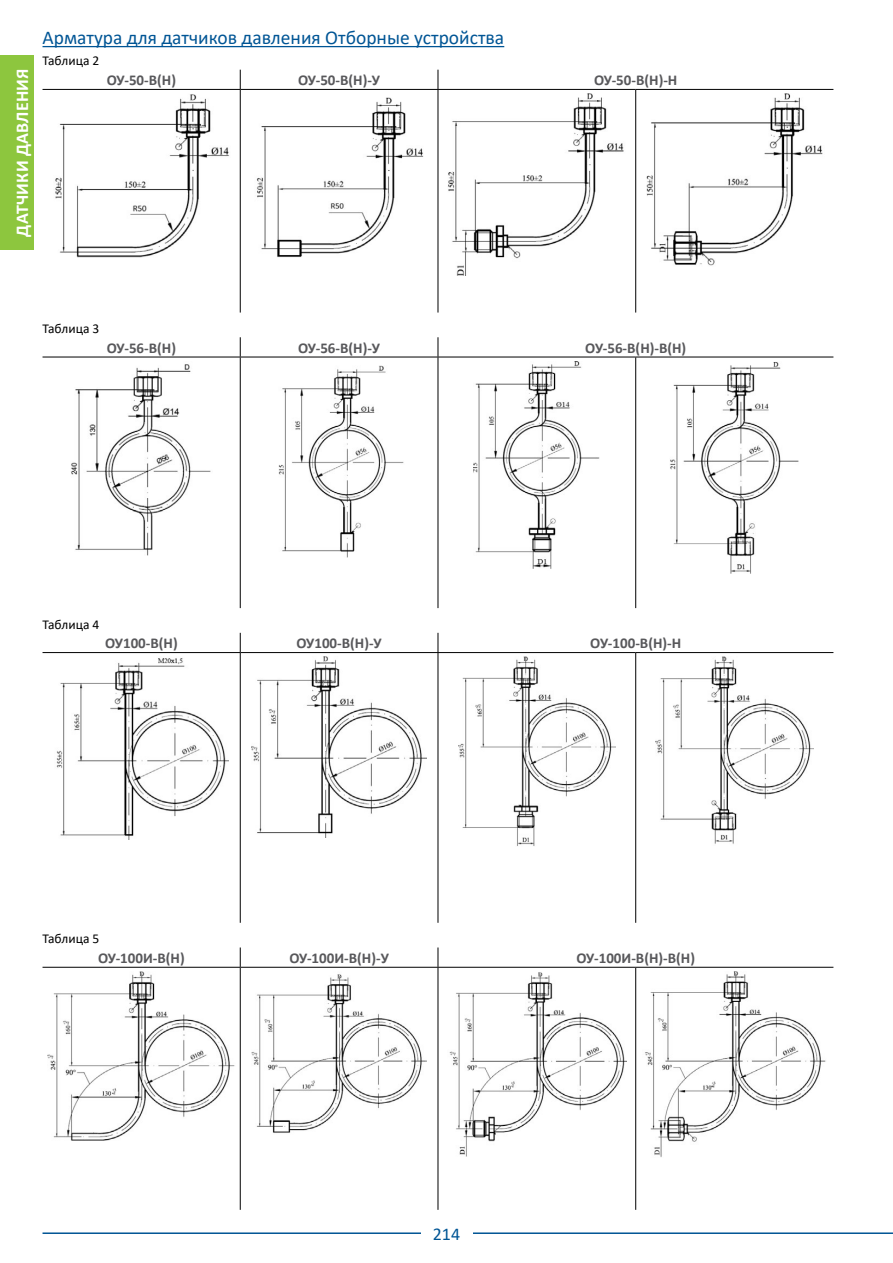
<style>
.page{position:relative;width:893px;height:1263px;background:#fff}
.page>*{position:absolute;margin:0;border:0;box-sizing:border-box;transform-origin:0 0}
.t1{font:19.5px "Calibri";color:#005595}
.t2{font:700 18px "Calibri";letter-spacing:.01em;color:#fff}
.t3{font:18px "Calibri";color:#005595}
.t4{font:700 15px "Calibri";color:#58585b}
.t5{font:13.5px "Calibri";color:#000}
</style>
<div class="page">
<hr style="left:43px;top:1232px;width:850px;height:2px;background:#005595">
<hr style="left:43px;top:46px;width:461px;height:1px;background:#005595">
<div style="left:421px;top:1225px;width:51px;height:16px;background:#fff"></div>
<div style="left:0;top:55px;width:34px;height:195px;background:#8dc63e"></div>
<svg style="left:240px;top:70px;width:1px;height:19px"></svg>
<svg style="left:438px;top:70px;width:1px;height:19px"></svg>
<hr style="left:43px;top:89px;width:197px;height:1px;background:#000">
<hr style="left:240px;top:89px;width:198px;height:1px;background:#000">
<hr style="left:240px;top:90px;width:1px;height:223px;background:#000">
<hr style="left:438px;top:89px;width:198px;height:1px;background:#000">
<hr style="left:438px;top:90px;width:1px;height:223px;background:#000">
<hr style="left:636px;top:89px;width:197px;height:1px;background:#000">
<hr style="left:635px;top:90px;width:1px;height:223px;background:#000">
<img style="left:55px;top:94px;width:174px;height:164px">
<img style="left:256px;top:97px;width:168px;height:160px">
<img style="left:448px;top:94px;width:176px;height:182px">
<img style="left:646px;top:94px;width:177px;height:172px">
<svg style="left:240px;top:337px;width:1px;height:20px"></svg>
<svg style="left:438px;top:337px;width:1px;height:20px"></svg>
<hr style="left:43px;top:357px;width:197px;height:1px;background:#000">
<hr style="left:240px;top:357px;width:198px;height:1px;background:#000">
<hr style="left:240px;top:357px;width:1px;height:251px;background:#000">
<hr style="left:438px;top:357px;width:198px;height:1px;background:#000">
<hr style="left:438px;top:357px;width:1px;height:251px;background:#000">
<hr style="left:636px;top:357px;width:197px;height:1px;background:#000">
<hr style="left:635px;top:357px;width:1px;height:251px;background:#000">
<img style="left:71px;top:364px;width:140px;height:191px">
<img style="left:278px;top:365px;width:126px;height:193px">
<img style="left:474px;top:361px;width:126px;height:208px">
<img style="left:670px;top:362px;width:129px;height:211px">
<svg style="left:240px;top:633px;width:1px;height:19px"></svg>
<svg style="left:438px;top:633px;width:1px;height:19px"></svg>
<hr style="left:43px;top:652px;width:197px;height:1px;background:#000">
<hr style="left:240px;top:652px;width:198px;height:1px;background:#000">
<hr style="left:240px;top:653px;width:1px;height:270px;background:#000">
<hr style="left:438px;top:652px;width:198px;height:1px;background:#000">
<hr style="left:438px;top:653px;width:1px;height:270px;background:#000">
<hr style="left:636px;top:652px;width:197px;height:1px;background:#000">
<hr style="left:635px;top:653px;width:1px;height:270px;background:#000">
<img style="left:56px;top:658px;width:172px;height:181px">
<img style="left:252px;top:657px;width:174px;height:180px">
<img style="left:459px;top:657px;width:156px;height:189px">
<img style="left:656px;top:657px;width:157px;height:187px">
<svg style="left:240px;top:947px;width:1px;height:20px"></svg>
<svg style="left:438px;top:947px;width:1px;height:20px"></svg>
<hr style="left:43px;top:967px;width:197px;height:1px;background:#000">
<hr style="left:240px;top:967px;width:198px;height:1px;background:#000">
<hr style="left:240px;top:968px;width:1px;height:242px;background:#000">
<hr style="left:438px;top:967px;width:198px;height:1px;background:#000">
<hr style="left:438px;top:968px;width:1px;height:242px;background:#000">
<hr style="left:636px;top:967px;width:197px;height:1px;background:#000">
<hr style="left:635px;top:968px;width:1px;height:242px;background:#000">
<img style="left:47px;top:971px;width:188px;height:170px">
<img style="left:251px;top:974px;width:176px;height:159px">
<img style="left:449px;top:972px;width:177px;height:184px">
<img style="left:645px;top:971px;width:181px;height:186px">
<p class="t2" style="left:9px;top:236px;width:170px;rotate:-90deg">ДАТЧИКИ ДАВЛЕНИЯ</p>
<h1 class="t1" style="left:43px;top:24px;width:463px">Арматура для датчиков давления Отборные устройства</h1>
<p class="t5" style="left:43px;top:52px;width:58px">Таблица 2</p>
<p class="t4" style="left:107px;top:70px;width:71px">ОУ-50-В(Н)</p>
<p class="t4" style="left:298px;top:70px;width:84px">ОУ-50-В(Н)-У</p>
<p class="t4" style="left:594px;top:70px;width:85px">ОУ-50-В(Н)-Н</p>
<p class="t5" style="left:43px;top:319px;width:58px">Таблица 3</p>
<p class="t4" style="left:107px;top:337px;width:71px">ОУ-56-В(Н)</p>
<p class="t4" style="left:298px;top:337px;width:84px">ОУ-56-В(Н)-У</p>
<p class="t4" style="left:585px;top:337px;width:103px">ОУ-56-В(Н)-В(Н)</p>
<p class="t5" style="left:43px;top:615px;width:58px">Таблица 4</p>
<p class="t4" style="left:105px;top:633px;width:74px">ОУ100-В(Н)</p>
<p class="t4" style="left:296px;top:633px;width:87px">ОУ100-В(Н)-У</p>
<p class="t4" style="left:590px;top:633px;width:92px">ОУ-100-В(Н)-Н</p>
<p class="t5" style="left:43px;top:929px;width:58px">Таблица 5</p>
<p class="t4" style="left:98px;top:947px;width:88px">ОУ-100И-В(Н)</p>
<p class="t4" style="left:289px;top:947px;width:101px">ОУ-100И-В(Н)-У</p>
<p class="t4" style="left:576px;top:947px;width:120px">ОУ-100И-В(Н)-В(Н)</p>
<p class="t3" style="left:433px;top:1221px;width:29px">214</p>
</div>
